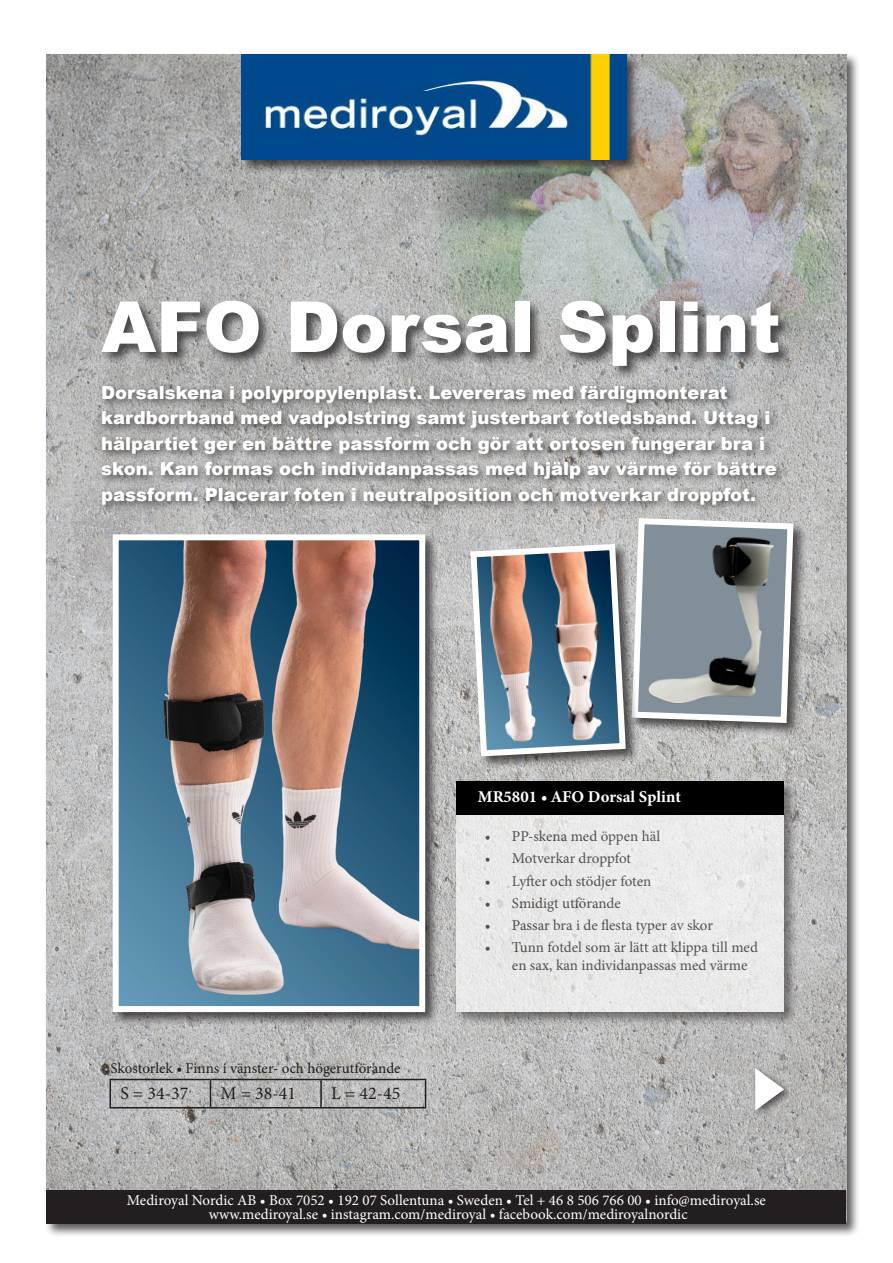
<style>
.page{position:relative;width:893px;height:1263px;background:#fff}
.page>*{position:absolute;margin:0;border:0;box-sizing:border-box;transform-origin:0 0}
.t1{font:900 70.5px "Arial";color:#fff}
.t2{font:900 18px/25.5px "Arial";color:#fff}
.t3{font:18px "Minion Pro";color:#231f20}
.t4{font:16.5px "Minion Variable Concept";color:#fff}
.t5{font:15px/18px "Minion Pro";letter-spacing:-.005em;color:#231f20}
.t6{font:15px/13.5px "Minion Pro";color:#fff;text-align:center}
</style>
<div class="page">
<div style="left:45px;top:52px;width:815px;height:1186px;background:#231f20;opacity:.75"></div>
<img style="left:47px;top:54px;width:799px;height:1136px">
<img style="left:431px;top:54px;width:415px;height:290px">
<div style="left:47px;top:1190px;width:799px;height:33px;background:#231f20"></div>
<div style="left:101px;top:298px;width:692px;height:82px;background:#231f20;opacity:.75"></div>
<div style="left:97px;top:380px;width:690px;height:135px;background:#231f20;opacity:.75"></div>
<div style="left:454px;top:779px;width:344px;height:247px;background:#231f20;opacity:.75"></div>
<div style="left:457px;top:782px;width:327px;height:230px;background:#eaeae9"></div>
<hr style="left:109px;top:1079px;width:101px;height:1px;background:#231f20">
<hr style="left:109px;top:1080px;width:2px;height:27px;background:#231f20">
<hr style="left:210px;top:1079px;width:111px;height:1px;background:#231f20">
<svg style="left:210px;top:1080px;width:1px;height:27px"></svg>
<hr style="left:321px;top:1079px;width:105px;height:1px;background:#231f20">
<hr style="left:320px;top:1080px;width:2px;height:27px;background:#231f20">
<svg style="left:425px;top:1080px;width:1px;height:27px"></svg>
<hr style="left:109px;top:1107px;width:101px;height:1px;background:#231f20">
<hr style="left:210px;top:1107px;width:111px;height:1px;background:#231f20">
<hr style="left:321px;top:1107px;width:105px;height:1px;background:#231f20">
<div style="left:630px;top:516px;width:177px;height:221px;background:#231f20;opacity:.75"></div>
<div style="left:750px;top:1064px;width:44px;height:56px;background:#231f20;opacity:.75"></div>
<svg style="left:755px;top:1068px;width:29px;height:42px"></svg>
<div style="left:457px;top:782px;width:327px;height:33px;background:#000"></div>
<div style="left:110px;top:532px;width:329px;height:494px;background:#231f20;opacity:.75"></div>
<img style="left:120px;top:541px;width:298px;height:464px">
<div style="left:113px;top:534px;width:312px;height:478px;border:6px solid #fff"></div>
<div style="left:469px;top:542px;width:170px;height:228px;background:#231f20;opacity:.75"></div>
<svg style="left:467px;top:515px;width:330px;height:244px;background:#93999e"></svg>
<div style="left:239px;top:52px;width:401px;height:122px;background:#231f20;opacity:.75"></div>
<img style="left:241px;top:54px;width:385px;height:105px">
<p class="t1" style="left:101px;top:276px;width:681px">AFO Dorsal Splint</p>
<p class="t2" style="left:101px;top:379px;width:677px">Dorsalskena i polypropylenplast. Levereras med färdigmonterat kardborrband med vadpolstring samt justerbart fotledsband. Uttag i hälpartiet ger en bättre passform och gör att ortosen fungerar bra i skon. Kan formas och individanpassas med hjälp av värme för bättre passform. Placerar foten i neutralposition och motverkar droppfot.</p>
<p class="t4" style="left:478px;top:785px;width:204px">MR5801 • AFO Dorsal Splint</p>
<p class="t5" style="left:111px;top:1059px;width:292px">Skostorlek • Finns i vänster- och högerutförande</p>
<p class="t3" style="left:120px;top:1081px;width:70px">S = 34-37</p>
<p class="t3" style="left:221px;top:1081px;width:77px">M = 38-41</p>
<p class="t3" style="left:331px;top:1081px;width:71px">L = 42-45</p>
<p class="t5" style="left:485px;top:827px;width:177px">• PP-skena med öppen häl</p>
<p class="t5" style="left:485px;top:850px;width:148px">• Motverkar droppfot</p>
<p class="t5" style="left:485px;top:872px;width:168px">• Lyfter och stödjer foten</p>
<p class="t5" style="left:485px;top:894px;width:137px">• Smidigt utförande</p>
<p class="t5" style="left:485px;top:916px;width:229px">• Passar bra i de flesta typer av skor</p>
<p class="t5" style="left:512px;top:939px;width:247px;text-indent:-27px">• Tunn fotdel som är lätt att klippa till med en sax, kan individanpassas med värme</p>
<p class="t6" style="left:127px;top:1194px;width:640px">Mediroyal Nordic AB • Box 7052 • 192 07 Sollentuna • Sweden • Tel + 46 8 506 766 00 • info@mediroyal.se www.mediroyal.se • instagram.com/mediroyal • facebook.com/mediroyalnordic</p>
</div>
